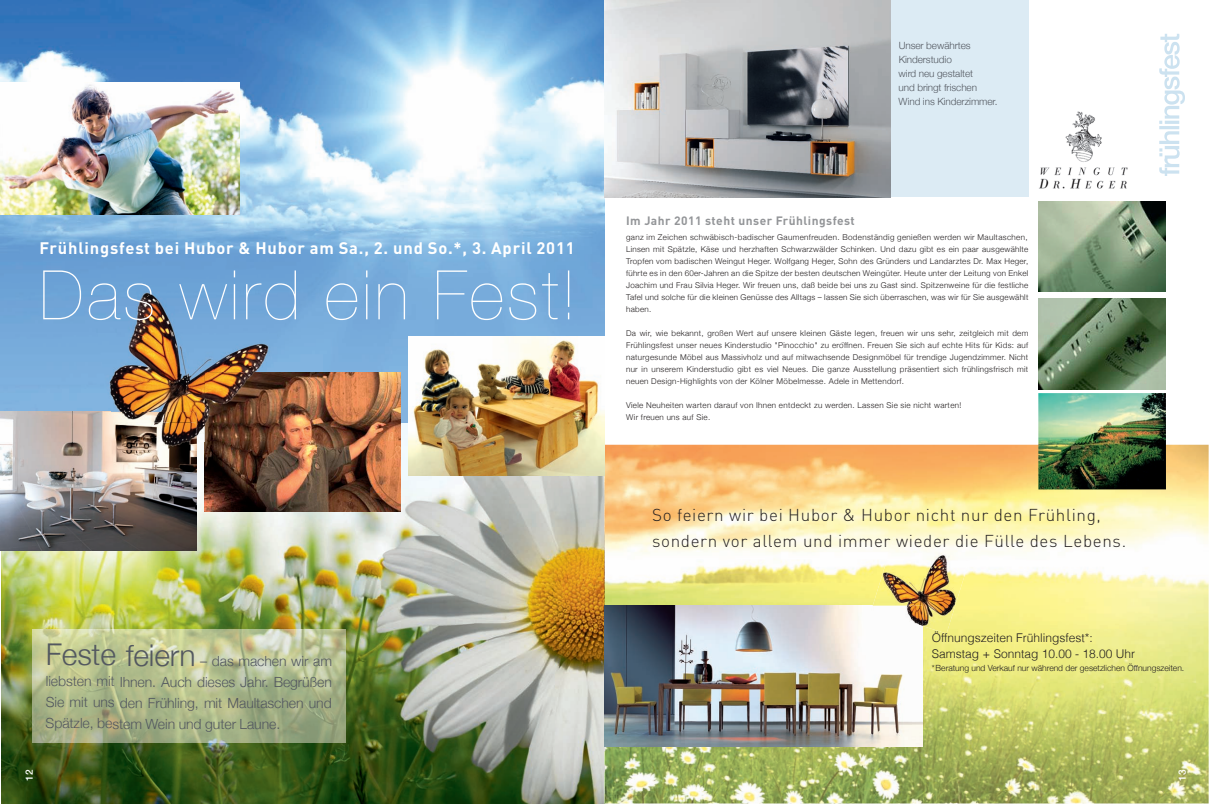
<style>
.page{position:relative;width:1209px;height:804px;background:#fff}
.page>*{position:absolute;margin:0;border:0;box-sizing:border-box;transform-origin:0 0}
.t1{font:200 68.3px "Helvetica Neue";letter-spacing:.05em;color:#fff}
.t2{font:300 17px/26px "DIN";letter-spacing:.04em;color:#231f20}
.t3{font:700 16.5px "DIN";letter-spacing:.05em;color:#fff}
.t4{font:300 14px/20.8px "Helvetica Neue";letter-spacing:-.01em;color:#535860;text-align:justify}
.t5{font:300 12px/16px "Helvetica";color:#231f20}
.t6{font:700 12px "DIN";letter-spacing:.04em;color:#939598}
.t7{font:500 10px "Helvetica Neue";color:#fff}
.t8{font:300 9.9px/13.9px "Helvetica Neue";letter-spacing:-.01em;color:#535860}
.t9{font:300 8.5px "Helvetica Neue";color:#231f20}
.t10{font:300 8px/12px "Helvetica Neue";letter-spacing:.04em;color:#231f20;text-align:justify}
.s1{font-size:30px}
</style>
<div class="page">
<img style="left:2px;top:422px;width:602px;height:381px">
<img style="left:1px;top:0;width:603px;height:422px">
<img style="left:604px;top:444px;width:604px;height:359px">
<div style="left:604px;top:0;width:425px;height:197px;background:#dcebf4"></div>
<img style="left:604px;top:0;width:286px;height:197px">
<img style="left:1px;top:412px;width:196px;height:138px">
<img style="left:409px;top:337px;width:195px;height:138px">
<img style="left:604px;top:605px;width:318px;height:141px">
<img style="left:205px;top:372px;width:195px;height:139px">
<img style="left:197px;top:423px;width:8px;height:20px">
<img style="left:90px;top:267px;width:185px;height:155px">
<img style="left:113px;top:422px;width:84px;height:35px">
<img style="left:111px;top:412px;width:86px;height:10px">
<img style="left:205px;top:372px;width:80px;height:69px">
<svg style="left:1159px;top:80px;width:26px;height:96px"></svg>
<img style="left:872px;top:537px;width:97px;height:96px">
<img style="left:871px;top:605px;width:51px;height:21px">
<img style="left:0;top:83px;width:239px;height:131px">
<img style="left:33px;top:629px;width:312px;height:113px">
<img style="left:1038px;top:202px;width:127px;height:90px">
<img style="left:1039px;top:111px;width:89px;height:78px">
<img style="left:1038px;top:393px;width:128px;height:96px">
<img style="left:1038px;top:299px;width:127px;height:90px">
<h3 class="t3" style="left:40px;top:238px;width:537px">Frühlingsfest bei Hubor &amp; Hubor am Sa., 2. und So.*, 3. April 2011</h3>
<h1 class="t1" style="left:40px;top:255px;width:537px">Das wird ein Fest!</h1>
<h3 class="t4" style="left:46px;top:650px;width:288px"><span class="s1">Feste feiern</span> – das machen wir am liebsten mit Ihnen. Auch dieses Jahr. Begrüßen Sie mit uns den Frühling, mit Maultaschen und Spätzle, bestem Wein und guter Laune.</h3>
<p class="t7" style="left:23px;top:780px;width:13px;rotate:-90deg">12</p>
<p class="t8" style="left:898px;top:38px;width:101px">Unser bewährtes<br>Kinderstudio<br>wird neu gestaltet<br>und bringt frischen<br>Wind ins Kinderzimmer.</p>
<h3 class="t6" style="left:626px;top:214px;width:230px">Im Jahr 2011 steht unser Frühlingsfest</h3>
<p class="t10" style="left:626px;top:231px;width:404px">ganz im Zeichen schwäbisch-badischer Gaumenfreuden. Bodenständig genießen werden wir Maultaschen , Linsen mit Spätzle, Käse und herzhaften Schwarzwälder Schinken. Und dazu gibt es ein paar ausgewählte Tropfen vom badischen Weingut Heger. Wolfgang Heger, Sohn des Gründers und Landarztes Dr. Max Heger, führte es in den 60er-Jahren an die Spitze der besten deutschen Weingüter. Heute unter der Leitung von Enkel Joachim und Frau Silvia Heger. Wir freuen uns, daß beide bei uns zu Gast sind. Spitzenweine für die festliche Tafel und solche für die kleinen Genüsse des Alltags – lassen Sie sich überraschen, was wir für Sie ausgewählt haben.</p>
<p class="t10" style="left:626px;top:327px;width:404px">Da wir, wie bekannt, großen Wert auf unsere kleinen Gäste legen, freuen wir uns sehr, zeitgleich mit dem Frühlingsfest unser neues Kinderstudio "Pinocchio" zu eröffnen. Freuen Sie sich auf echte Hits für Kids: auf naturgesunde Möbel aus Massivholz und auf mitwachsende Designmöbel für trendige Jugendzimmer. Nicht nur in unserem Kinderstudio gibt es viel Neues. Die ganze Ausstellung präsentiert sich frühlingsfrisch mit neuen Design-Highlights von der Kölner Möbelmesse. Adele in Mettendorf.</p>
<p class="t10" style="left:626px;top:399px;width:337px">Viele Neuheiten warten darauf von Ihnen entdeckt zu werden. Lassen Sie sie nicht warten!<br>Wir freuen uns auf Sie.</p>
<h2 class="t2" style="left:652px;top:501px;width:476px">So feiern wir bei Hubor &amp; Hubor nicht nur den Frühling, sondern vor allem und immer wieder die Fülle des Lebens.</h2>
<h3 class="t5" style="left:931px;top:630px;width:205px">Öffnungszeiten Frühlingsfest*:<br>Samstag + Sonntag 10.00 - 18.00 Uhr</h3>
<p class="t9" style="left:931px;top:662px;width:254px">*Beratung und Verkauf nur während der gesetzlichen Öffnungszeiten.</p>
<p class="t7" style="left:1176px;top:780px;width:13px;rotate:-90deg">13</p>
</div>
